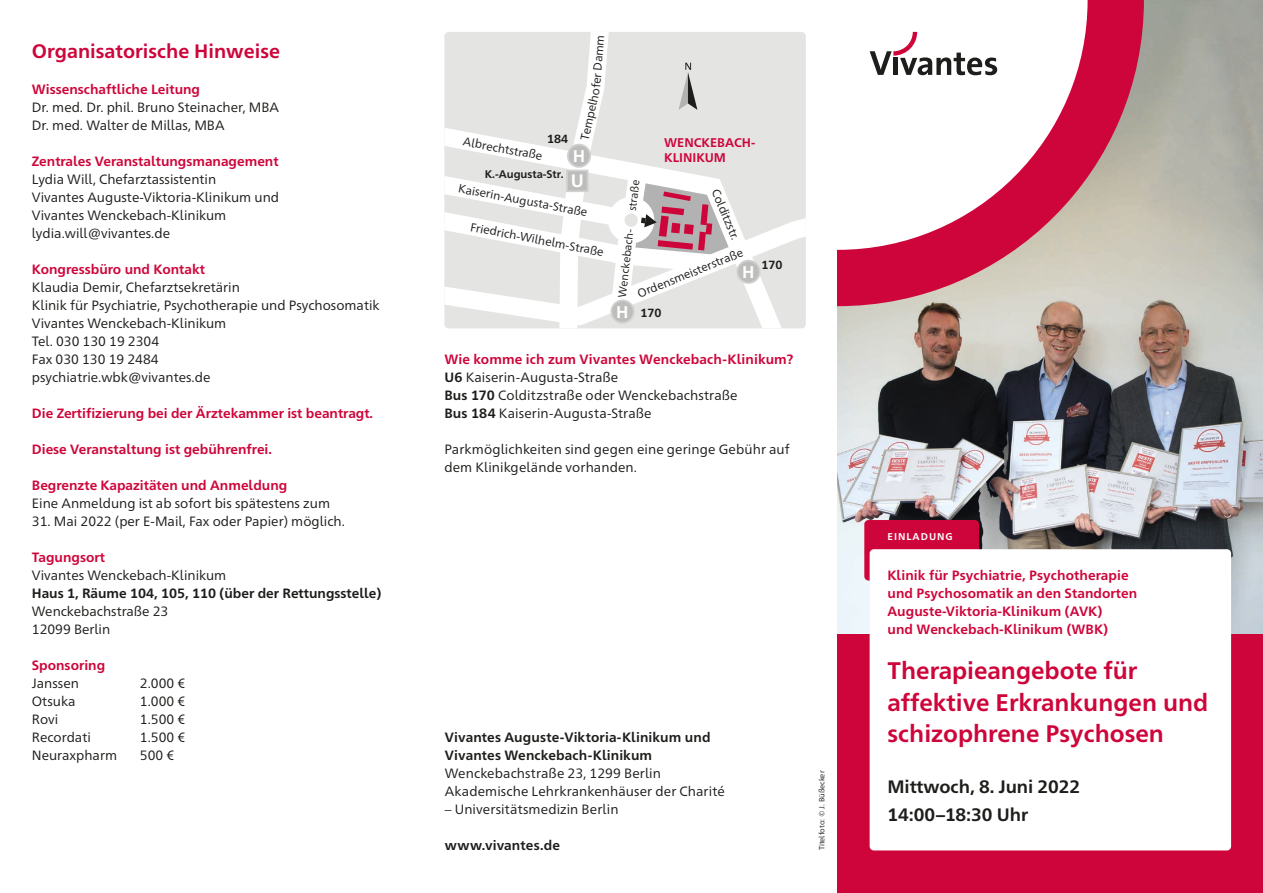
<style>
.page{position:relative;width:1263px;height:893px;background:#fff}
.page>*{position:absolute;margin:0;border:0;box-sizing:border-box;transform-origin:0 0}
.t1{font:700 24px/31.5px "Frutiger Neue 1450 Pro";color:#ce053a}
.t2{font:700 19.5px "Frutiger Neue 1450 Pro";color:#ce053a}
.t3{font:700 18px/27px "Frutiger Neue 1450 Pro";letter-spacing:-.005em;color:#1d1d1b}
.t4{font:700 18px "Frutiger Neue 1450 Pro";color:#fff}
.t5{font:700 16.95px "Frutiger Neue 1450 Pro";color:#fff}
.t6{font:13.5px/18px "Frutiger Neue 1450 Pro";color:#1d1d1b}
.t7{font:700 13.5px/18px "Frutiger Neue 1450 Pro";color:#ce053a}
.t8{font:700 13.5px/18px "Frutiger Neue 1450 Pro";letter-spacing:.005em;color:#1d1d1b}
.t9{font:700 12.6px/15.1px "Frutiger Neue 1450 Pro";color:#ce053a}
.t10{font:11.85px "Frutiger Neue 1450 Pro";color:#1d1d1b}
.t11{font:700 11.85px "Frutiger Neue 1450 Pro";color:#1d1d1b}
.t12{font:11.1px "Frutiger Neue 1450 Pro";color:#1d1d1b}
.t13{font:700 10.95px "Frutiger Neue 1450 Pro";color:#1d1d1b}
.t14{font:700 9.9px "Frutiger Neue 1450 Pro";letter-spacing:.1em;color:#fff}
.t15{font:7.5px "Frutiger Neue 1450 Pro";color:#1d1d1b}
.s1{font-weight:700;color:#ce053a}
.s2{font-weight:700}
</style>
<div class="page">
<img style="left:838px;top:0;width:425px;height:634px">
<svg style="left:838px;top:0;width:306px;height:306px;background:#cb7281"></svg>
<svg style="left:838px;top:0;width:249px;height:250px"></svg>
<svg style="left:870px;top:32px;width:127px;height:43px"></svg>
<div style="left:838px;top:634px;width:425px;height:259px;background:#ce053a"></div>
<div style="left:864px;top:520px;width:115px;height:60px;background:#ce053a;border-radius:4px"></div>
<div style="left:870px;top:549px;width:361px;height:301px;background:#fff;border-radius:4px"></div>
<svg style="left:444px;top:32px;width:362px;height:296px"></svg>
<h2 class="t2" style="left:32px;top:37px;width:250px">Organisatorische Hinweise</h2>
<p class="t7" style="left:32px;top:80px;width:170px">Wissenschaftliche Leitung</p>
<p class="t6" style="left:32px;top:98px;width:249px">Dr. med. Dr. phil. Bruno Steinacher, MBA<br>Dr. med. Walter de Millas, MBA</p>
<p class="t7" style="left:32px;top:152px;width:248px">Zentrales Veranstaltungsmanagement</p>
<p class="t6" style="left:32px;top:170px;width:249px">Lydia Will, Chefarztassistentin<br>Vivantes Auguste-Viktoria-Klinikum und Vivantes Wenckebach-Klinikum lydia.will@vivantes.de</p>
<p class="t7" style="left:32px;top:260px;width:175px">Kongressbüro und Kontakt</p>
<p class="t6" style="left:32px;top:278px;width:349px">Klaudia Demir, Chefarztsekretärin<br>Klinik für Psychiatrie, Psychotherapie und Psychosomatik<br>Vivantes Wenckebach-Klinikum<br>Tel. 030 130 19 2304<br>Fax 030 130 19 2484<br>psychiatrie.wbk@vivantes.de</p>
<p class="t7" style="left:32px;top:404px;width:343px">Die Zertifizierung bei der Ärztekammer ist beantragt.</p>
<p class="t7" style="left:32px;top:440px;width:242px">Diese Veranstaltung ist gebührenfrei.</p>
<p class="t7" style="left:32px;top:476px;width:257px">Begrenzte Kapazitäten und Anmeldung</p>
<p class="t6" style="left:32px;top:494px;width:300px">Eine Anmeldung ist ab sofort bis spätestens zum</p>
<p class="t6" style="left:32px;top:512px;width:314px">31. Mai 2022 (per E-Mail, Fax oder Papier) möglich.</p>
<p class="t7" style="left:32px;top:548px;width:75px">Tagungsort</p>
<p class="t6" style="left:32px;top:566px;width:196px">Vivantes Wenckebach-Klinikum</p>
<p class="t8" style="left:32px;top:584px;width:351px">Haus 1, Räume 104, 105, 110 (über der Rettungsstelle)</p>
<p class="t6" style="left:32px;top:602px;width:138px">Wenckebachstraße 23<br>12099 Berlin</p>
<p class="t7" style="left:32px;top:656px;width:75px">Sponsoring</p>
<p class="t6" style="left:32px;top:674px;width:49px">Janssen</p>
<p class="t6" style="left:140px;top:674px;width:47px">2.000 €</p>
<p class="t6" style="left:32px;top:692px;width:45px">Otsuka</p>
<p class="t6" style="left:140px;top:692px;width:47px">1.000 €</p>
<p class="t6" style="left:32px;top:710px;width:28px">Rovi</p>
<p class="t6" style="left:140px;top:710px;width:47px">1.500 €</p>
<p class="t6" style="left:32px;top:728px;width:60px">Recordati</p>
<p class="t6" style="left:140px;top:728px;width:47px">1.500 €</p>
<p class="t6" style="left:32px;top:746px;width:87px">Neuraxpharm</p>
<p class="t6" style="left:140px;top:746px;width:36px">500 €</p>
<p class="t10" style="left:587px;top:87px;width:55px;rotate:-86deg">fer Damm</p>
<p class="t10" style="left:576px;top:138px;width:55px;rotate:-77deg">Tempelho</p>
<p class="t11" style="left:547px;top:131px;width:23px">184</p>
<p class="t13" style="left:485px;top:166px;width:80px">K.-Augusta-Str.</p>
<p class="t10" style="left:465px;top:132px;width:82px;rotate:11deg">Albrechtstraße</p>
<p class="t5" style="left:573px;top:144px;width:14px">H</p>
<h3 class="t4" style="left:571px;top:168px;width:15px">U</h3>
<p class="t10" style="left:460px;top:179px;width:132px;rotate:11deg">Kaiserin-Augusta-Straße</p>
<p class="t10" style="left:472px;top:218px;width:137px;rotate:11deg">Friedrich-Wilhelm-Straße</p>
<p class="t9" style="left:664px;top:134px;width:93px">WENCKEBACH-<br>KLINIKUM</p>
<p class="t12" style="left:624px;top:210px;width:33px;rotate:-83deg">straße</p>
<p class="t10" style="left:723px;top:186px;width:56px;rotate:67deg">Colditzstr.</p>
<p class="t12" style="left:614px;top:296px;width:70px;rotate:-83deg">Wenckebach-</p>
<p class="t10" style="left:635px;top:286px;width:114px;rotate:-22deg">O rdensmeisterstraße</p>
<p class="t5" style="left:742px;top:260px;width:14px">H</p>
<p class="t5" style="left:616px;top:299px;width:14px">H</p>
<p class="t11" style="left:640px;top:305px;width:23px">170</p>
<p class="t11" style="left:761px;top:256px;width:23px">170</p>
<p class="t6" style="left:444px;top:350px;width:350px"><span class="s1">Wie komme ich zum Vivantes Wenckebach-Klinikum?<br></span><span class="s2">U6</span> Kaiserin-Augusta-Straße<br><span class="s2">Bus 170</span> Colditzstraße oder Wenckebachstraße<br><span class="s2">Bus 184</span> Kaiserin-Augusta-Straße</p>
<p class="t6" style="left:444px;top:440px;width:347px">Parkmöglichkeiten sind gegen eine geringe Gebühr auf dem Klinikgelände vorhanden.</p>
<p class="t8" style="left:445px;top:728px;width:267px">Vivantes Auguste-Viktoria-Klinikum und<br>Vivantes Wenckebach-Klinikum</p>
<p class="t6" style="left:445px;top:764px;width:282px">Wenckebachstraße 23, 1299 Berlin<br>Akademische Lehrkrankenhäuser der Charité</p>
<p class="t6" style="left:445px;top:800px;width:175px">– Universitätsmedizin Berlin</p>
<p class="t8" style="left:445px;top:836px;width:117px">www.vivantes.de</p>
<p class="t15" style="left:816px;top:850px;width:81px;rotate:-90deg">Titelfoto: © J. Büßecker</p>
<p class="t14" style="left:887px;top:529px;width:67px">EINLADUNG</p>
<p class="t7" style="left:887px;top:566px;width:251px">Klinik für Psychiatrie, Psychotherapie und Psychosomatik an den Standorten Auguste-Viktoria-Klinikum (AVK)<br>und Wenckebach-Klinikum (WBK)</p>
<h1 class="t1" style="left:887px;top:654px;width:322px">Therapieangebote für affektive Erkrankungen und schizophrene Psychosen</h1>
<h3 class="t3" style="left:887px;top:772px;width:194px">Mittwoch, 8. Juni 2022<br>14:00–18:30 Uhr</h3>
</div>
